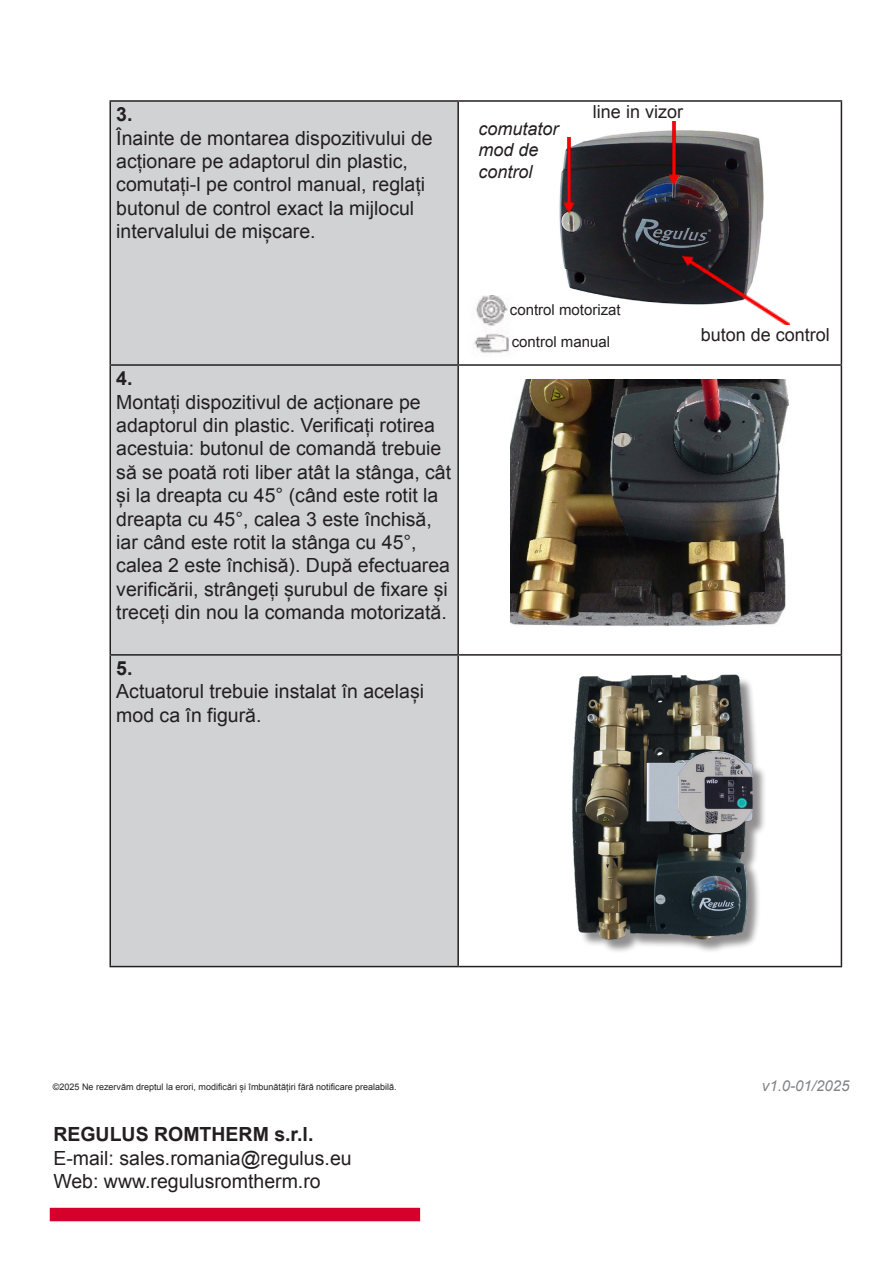
<style>
.page{position:relative;width:893px;height:1263px;background:#fff}
.page>*{position:absolute;margin:0;border:0;box-sizing:border-box;transform-origin:0 0}
.t1{font:19.5px/23.4px "Arial";color:#231f20}
.t2{font:700 19.5px "Arial";color:#231f20}
.t3{font:18px "Arial";color:#231f20}
.t4{font:italic 18px/21.6px "Arial";color:#231f20}
.t5{font:15px "Arial";color:#231f20}
.t6{font:italic 15px "Arial";color:#808285}
.t7{font:9px "Arial";color:#231f20}
</style>
<div class="page">
<div style="left:111px;top:102px;width:346px;height:864px;background:#d1d2d4"></div>
<hr style="left:109px;top:100px;width:349px;height:2px;background:#231f20">
<hr style="left:109px;top:102px;width:2px;height:262px;background:#231f20">
<hr style="left:458px;top:100px;width:384px;height:2px;background:#231f20">
<hr style="left:457px;top:102px;width:2px;height:262px;background:#231f20">
<hr style="left:841px;top:102px;width:1px;height:262px;background:#231f20">
<hr style="left:109px;top:364px;width:349px;height:2px;background:#231f20">
<hr style="left:109px;top:366px;width:2px;height:288px;background:#231f20">
<hr style="left:458px;top:364px;width:384px;height:2px;background:#231f20">
<hr style="left:457px;top:366px;width:2px;height:288px;background:#231f20">
<hr style="left:841px;top:366px;width:1px;height:288px;background:#231f20">
<hr style="left:109px;top:654px;width:349px;height:2px;background:#231f20">
<hr style="left:109px;top:656px;width:2px;height:310px;background:#231f20">
<hr style="left:458px;top:654px;width:384px;height:2px;background:#231f20">
<hr style="left:457px;top:656px;width:2px;height:310px;background:#231f20">
<hr style="left:841px;top:656px;width:1px;height:310px;background:#231f20">
<hr style="left:109px;top:966px;width:349px;height:1px;background:#231f20">
<hr style="left:458px;top:966px;width:384px;height:1px;background:#231f20">
<img style="left:559px;top:130px;width:205px;height:174px">
<img style="left:511px;top:379px;width:278px;height:248px">
<img style="left:474px;top:296px;width:35px;height:57px">
<img style="left:559px;top:137px;width:20px;height:86px">
<img style="left:662px;top:121px;width:22px;height:75px">
<img style="left:671px;top:244px;width:119px;height:81px">
<div style="left:575px;top:677px;width:192px;height:277px;background:#231f20;opacity:.5"></div>
<img style="left:572px;top:674px;width:182px;height:269px">
<img style="left:679px;top:752px;width:73px;height:80px">
<div style="left:50px;top:1208px;width:370px;height:13px;background:#d6002d"></div>
<p class="t2" style="left:116px;top:101px;width:18px">3.</p>
<p class="t1" style="left:116px;top:126px;width:318px">Înainte de montarea dispozitivului de acționare pe adaptorul din plastic, comutați-l pe control manual, reglați butonul de control exact la mijlocul intervalului de mișcare.</p>
<p class="t2" style="left:116px;top:365px;width:18px">4.</p>
<p class="t1" style="left:116px;top:390px;width:336px">Montați dispozitivul de acționare pe adaptorul din plastic. Verificați rotirea acestuia: butonul de comandă trebuie să se poată roti liber atât la stânga, cât și la dreapta cu 45° (când este rotit la dreapta cu 45°, calea 3 este închisă, iar când este rotit la stânga cu 45°, calea 2 este închisă). După efectuarea verificării, strângeți șurubul de fixare și treceți din nou la comanda motorizată.</p>
<p class="t2" style="left:116px;top:655px;width:18px">5.</p>
<p class="t1" style="left:116px;top:680px;width:309px">Actuatorul trebuie instalat în același mod ca în figură.</p>
<p class="t4" style="left:478px;top:118px;width:82px">comutator mod de control</p>
<p class="t3" style="left:593px;top:100px;width:92px">line in vizor</p>
<p class="t5" style="left:510px;top:300px;width:112px">control motorizat</p>
<p class="t5" style="left:512px;top:332px;width:100px">control manual</p>
<p class="t3" style="left:701px;top:322px;width:131px">buton de control</p>
<p class="t7" style="left:53px;top:1081px;width:345px">©2025 Ne rezervăm dreptul la erori, modificări și îmbunătățiri fără notificare prealabilă.</p>
<p class="t2" style="left:53px;top:1121px;width:262px">REGULUS ROMTHERM s.r.l.</p>
<p class="t1" style="left:53px;top:1146px;width:300px">E-mail: sales.romania@regulus.eu</p>
<p class="t1" style="left:53px;top:1169px;width:269px">Web: www.regulusromtherm.ro</p>
<p class="t6" style="left:762px;top:1076px;width:89px">v1.0-01/2025</p>
</div>
